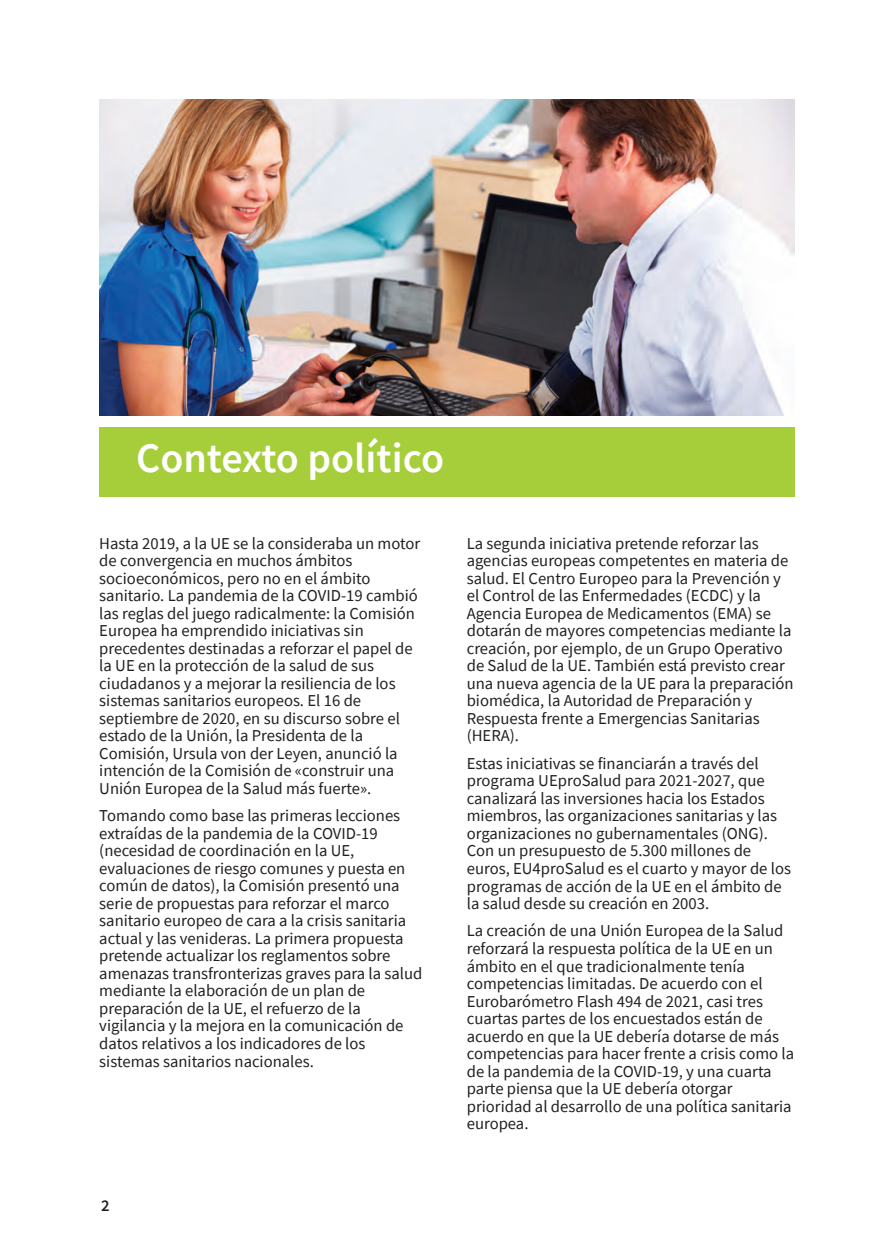
<style>
.page{position:relative;width:874px;height:1241px;background:#fff}
.page>*{position:absolute;margin:0;border:0;box-sizing:border-box;transform-origin:0 0}
.t1{font:600 42px "Source Sans Pro";color:#fff}
.t2{font:16.62px/17.5px "Source Sans Pro";color:#231f20}
.t3{font:600 16.62px "Source Sans Pro";color:#231f20}
</style>
<div class="page">
<img style="left:99px;top:99px;width:695px;height:317px">
<div style="left:99px;top:427px;width:695px;height:69px;background:#a6ce3b"></div>
<p class="t1" style="left:136px;top:431px;width:309px">Contexto político</p>
<p class="t2" style="left:99px;top:534px;width:322px">Hasta 2019, a la UE se la consideraba un motor de convergencia en muchos ámbitos socioeconómicos, pero no en el ámbito sanitario. La pandemia de la COVID-19 cambió las reglas del juego radicalmente: la Comisión Europea ha emprendido iniciativas sin precedentes destinadas a reforzar el papel de la UE en la protección de la salud de sus ciudadanos y a mejorar la resiliencia de los sistemas sanitarios europeos. El 16 de septiembre de 2020, en su discurso sobre el estado de la Unión, la Presidenta de la Comisión, Ursula von der Leyen, anunció la intención de la Comisión de «construir una Unión Europea de la Salud más fuerte».</p>
<p class="t2" style="left:99px;top:806px;width:324px">Tomando como base las primeras lecciones extraídas de la pandemia de la COVID-19 (necesidad de coordinación en la UE, evaluaciones de riesgo comunes y puesta en común de datos), la Comisión presentó una serie de propuestas para reforzar el marco sanitario europeo de cara a la crisis sanitaria actual y las venideras. La primera propuesta pretende actualizar los reglamentos sobre amenazas transfronterizas graves para la salud mediante la elaboración de un plan de preparación de la UE, el refuerzo de la vigilancia y la mejora en la comunicación de datos relativos a los indicadores de los sistemas sanitarios nacionales.</p>
<p class="t2" style="left:466px;top:534px;width:328px">La segunda iniciativa pretende reforzar las agencias europeas competentes en materia de salud. El Centro Europeo para la Prevención y el Control de las Enfermedades (ECDC) y la Agencia Europea de Medicamentos (EMA) se dotarán de mayores competencias mediante la creación, por ejemplo, de un Grupo Operativo de Salud de la UE. También está previsto crear una nueva agencia de la UE para la preparación biomédica, la Autoridad de Preparación y Respuesta frente a Emergencias Sanitarias (HERA).</p>
<p class="t2" style="left:466px;top:754px;width:325px">Estas iniciativas se financiarán a través del programa UEproSalud para 2021-2027, que canalizará las inversiones hacia los Estados miembros, las organizaciones sanitarias y las organizaciones no gubernamentales (ONG).<br>Con un presupuesto de 5.300 millones de euros, EU4proSalud es el cuarto y mayor de los programas de acción de la UE en el ámbito de la salud desde su creación en 2003.</p>
<p class="t2" style="left:466px;top:921px;width:329px">La creación de una Unión Europea de la Salud reforzará la respuesta política de la UE en un ámbito en el que tradicionalmente tenía competencias limitadas. De acuerdo con el Eurobarómetro Flash 494 de 2021, casi tres cuartas partes de los encuestados están de acuerdo en que la UE debería dotarse de más competencias para hacer frente a crisis como la de la pandemia de la COVID-19, y una cuarta parte piensa que la UE debería otorgar prioridad al desarrollo de una política sanitaria europea.</p>
<p class="t3" style="left:101px;top:1194px;width:10px">2</p>
</div>
